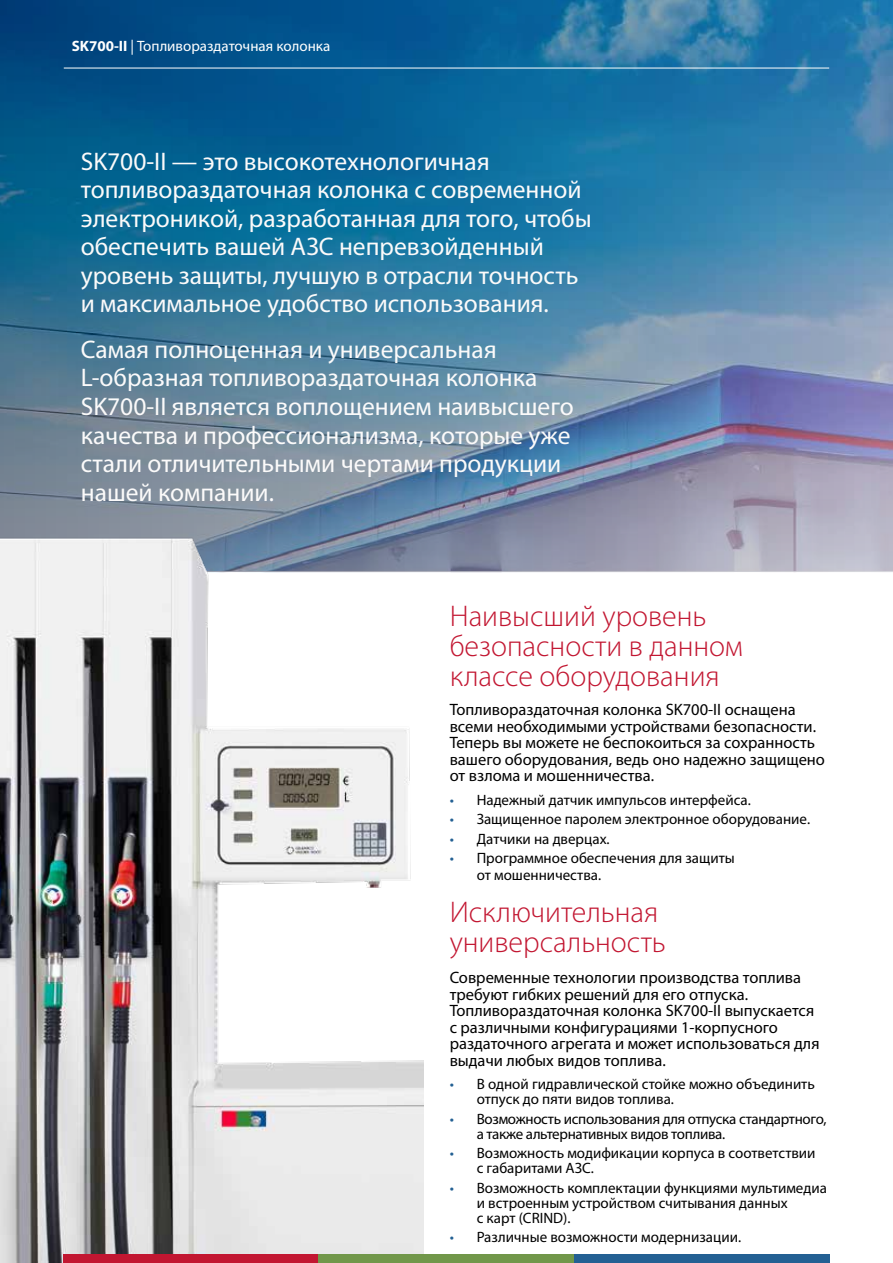
<style>
.page{position:relative;width:893px;height:1263px;background:#fff}
.page>*{position:absolute;margin:0;border:0;box-sizing:border-box;transform-origin:0 0}
.t1{font:300 30px/30px "Myriad Pro";color:#c21631}
.t2{font:25.5px/28.5px "Myriad Pro";color:#fbfafa}
.t3{font:16.5px/16.5px "Myriad Pro";color:#000}
.t4{font:15px/15px "Myriad Pro";color:#000}
.t5{font:15px/15px "Myriad Pro";letter-spacing:-.02em;color:#000}
.t6{font:15px "Myriad Pro";color:#fff}
.s1{font-weight:700}
.s2{color:#236093}
</style>
<div class="page">
<svg style="left:0;top:0;width:893px;height:572px;background:#407aa1"></svg>
<img style="left:0;top:474px;width:423px;height:789px">
<div style="left:64px;top:1254px;width:255px;height:9px;background:#c21631"></div>
<div style="left:319px;top:1254px;width:255px;height:9px;background:#71974a"></div>
<div style="left:574px;top:1254px;width:255px;height:9px;background:#236093"></div>
<hr style="left:64px;top:68px;width:765px;height:1px;background:#fff">
<p class="t6" style="left:72px;top:36px;width:260px"><span class="s1">SK700-II</span> | Топливораздаточная колонка</p>
<p class="t2" style="left:81px;top:147px;width:512px">SK700-II — это высокотехнологичная топливораздаточная колонка с современной электроникой, разработанная для того, чтобы обеспечить вашей АЗС непревзойденный уровень защиты, лучшую в отрасли точность и максимальное удобство использования.</p>
<h2 class="t2" style="left:81px;top:335px;width:494px">Самая полноценная и универсальная L-образная топливораздаточная колонка SK700-II является воплощением наивысшего качества и профессионализма, которые уже стали отличительными чертами продукции нашей компании.</h2>
<h1 class="t1" style="left:450px;top:600px;width:295px">Наивысший уровень безопасности в данном классе оборудования</h1>
<p class="t3" style="left:450px;top:701px;width:377px">Топливораздаточная колонка SK700-II оснащена всеми необходимыми устройствами безопасности.<br>Теперь вы можете не беспокоиться за сохранность вашего оборудования, ведь оно надежно защищено от взлома и мошенничества.</p>
<p class="t4" style="left:450px;top:792px;width:303px"><span class="s2">•</span> Надежный датчик импульсов интерфейса.</p>
<p class="t4" style="left:450px;top:811px;width:362px"><span class="s2">•</span> Защищенное паролем электронное оборудование.</p>
<p class="t4" style="left:450px;top:831px;width:162px"><span class="s2">•</span> Датчики на дверцах.</p>
<p class="t4" style="left:477px;top:849px;width:260px;line-height:16.5px;text-indent:-27px"><span class="s2">•</span> Программное обеспечения для защиты от мошенничества.</p>
<h1 class="t1" style="left:450px;top:897px;width:218px">Исключительная универсальность</h1>
<p class="t3" style="left:450px;top:969px;width:371px">Современные технологии производства топлива требуют гибких решений для его отпуска.<br>Топливораздаточная колонка SK700-II выпускается с различными конфигурациями 1-корпусного раздаточного агрегата и может использоваться для выдачи любых видов топлива.</p>
<p class="t4" style="left:477px;top:1076px;width:340px;text-indent:-27px"><span class="s2">•</span> В одной гидравлической стойке можно объединить отпуск до пяти видов топлива.</p>
<p class="t5" style="left:477px;top:1111px;width:352px;text-indent:-27px"><span class="s2">•</span> Возможность использования для отпуска стандартного, а также альтернативных видов топлива.</p>
<p class="t4" style="left:477px;top:1145px;width:340px;text-indent:-27px"><span class="s2">•</span> Возможность модификации корпуса в соответствии с габаритами АЗС.</p>
<p class="t4" style="left:477px;top:1180px;width:352px;text-indent:-27px"><span class="s2">•</span> Возможность комплектации функциями мультимедиа и встроенным устройством считывания данных<br>с карт (CRIND).</p>
<p class="t4" style="left:450px;top:1229px;width:293px"><span class="s2">•</span> Различные возможности модернизации.</p>
</div>
